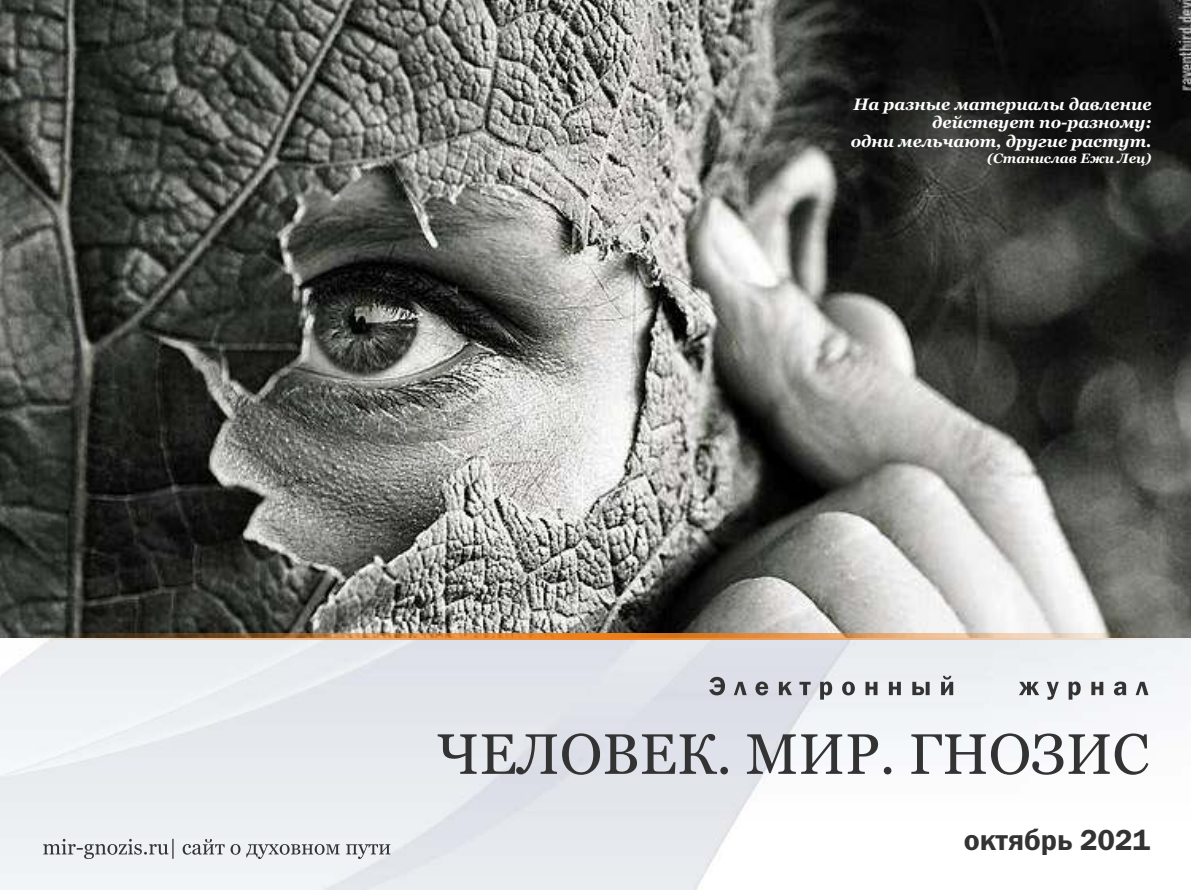
<style>
.page{position:relative;width:1191px;height:893px;background:#fff}
.page>*{position:absolute;margin:0;border:0;box-sizing:border-box;transform-origin:0 0}
.t1{font:600 30px "Franklin Gothic";color:#333}
.t2{font:italic 700 16.5px/18.8px "Georgia";color:#fefefe;text-align:right}
.t3{font:italic 700 13.5px "Georgia";color:#fefefe}
</style>
<div class="page">
<img style="left:0;top:0;width:1191px;height:638px">
<svg style="left:437px;top:733px;width:711px;height:42px"></svg>
<svg style="left:709px;top:676px;width:439px;height:24px"></svg>
<svg style="left:43px;top:839px;width:182px;height:20px;background:#cacdcf"></svg>
<svg style="left:231px;top:844px;width:159px;height:15px;background:#bfc1c4"></svg>
<svg style="left:30px;top:633px;width:565px;height:7px;background:#b27b46"></svg>
<svg style="left:595px;top:633px;width:566px;height:7px;background:#dea571"></svg>
<p class="t2" style="left:850px;top:96px;width:302px">На разные материалы давление действует по-разному:<br>одни мельчают, другие растут.</p>
<p class="t3" style="left:987px;top:153px;width:166px">(Станислав Ежи Лец)</p>
<h1 class="t1" style="left:964px;top:829px;width:188px">октябрь 2021</h1>
</div>
